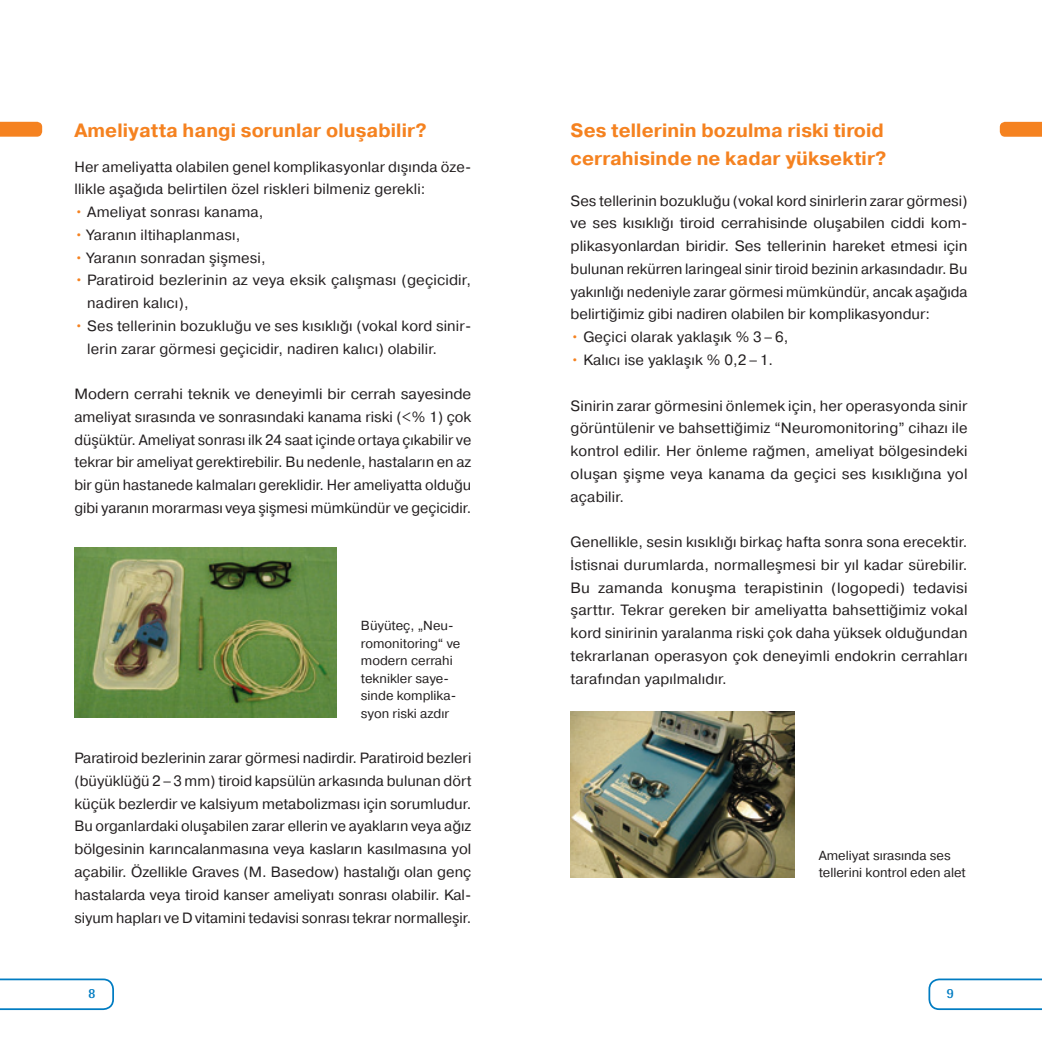
<style>
.page{position:relative;width:1042px;height:1042px;background:#fff}
.page>*{position:absolute;margin:0;border:0;box-sizing:border-box;transform-origin:0 0}
.t1{font:19.25px/28px "Pragmatica Bold T";letter-spacing:.005em;color:#f58220}
.t2{font:14.88px/22.8px "Pragmatica Book T";letter-spacing:.01em;color:#231f20;text-align:justify}
.t3{font:700 14px "Rotis Semi Sans";color:#007cc2}
.t4{font:13.12px/17.5px "Pragmatica Book T";color:#231f20}
.s1{color:#f58220}
</style>
<div class="page">
<svg style="left:0;top:978px;width:114px;height:32px"></svg>
<svg style="left:928px;top:978px;width:114px;height:32px"></svg>
<img style="left:570px;top:712px;width:224px;height:165px">
<svg style="left:1000px;top:122px;width:42px;height:15px"></svg>
<img style="left:74px;top:547px;width:262px;height:171px">
<svg style="left:0;top:122px;width:42px;height:15px"></svg>
<p class="t1" style="left:74px;top:116px;width:354px">Ameliyatta hangi sorunlar oluşabilir?</p>
<p class="t2" style="left:74px;top:155px;width:398px">Her ameliyatta olabilen genel komplikasyonlar dışında öze&shy;llikle aşağıda belirtilen özel riskleri bilmeniz gerekli:</p>
<p class="t2" style="left:74px;top:201px;width:191px"><span class="s1">•</span> Ameliyat sonrası kanama,</p>
<p class="t2" style="left:74px;top:223px;width:167px"><span class="s1">•</span> Yaranın iltihaplanması,</p>
<p class="t2" style="left:74px;top:246px;width:193px"><span class="s1">•</span> Yaranın sonradan şişmesi,</p>
<p class="t2" style="left:87px;top:269px;width:385px;text-indent:-13px"><span class="s1">•</span> Paratiroid bezlerinin az veya eksik çalışması (geçicidir, nadiren kalıcı),</p>
<p class="t2" style="left:87px;top:314px;width:386px;text-indent:-13px"><span class="s1">•</span> Ses tellerinin bozukluğu ve ses kısıklığı (vokal kord sinir&shy;lerin zarar görmesi geçicidir, nadiren kalıcı) olabilir.</p>
<p class="t2" style="left:74px;top:383px;width:398px">Modern cerrahi teknik ve deneyimli bir cerrah sayesinde ameliyat sırasında ve sonrasındaki kanama riski (&lt;% 1) çok düşüktür. Ameliyat sonrası ilk 24 saat içinde ortaya çıkabilir ve tekrar bir ameliyat gerektirebilir. Bu nedenle, hastaların en az bir gün hastanede kalmaları gereklidir. Her ameliyatta olduğu gibi yaranın morarması veya şişmesi mümkündür ve geçicidir.</p>
<p class="t4" style="left:361px;top:617px;width:101px">Büyüteç, „Neu&shy;romonitoring“ ve modern cerrahi teknikler saye&shy;sinde komplika&shy;syon riski azdır</p>
<p class="t2" style="left:74px;top:747px;width:398px">Paratiroid bezlerinin zarar görmesi nadirdir. Paratiroid bezleri (büyüklüğü 2–3 mm) tiroid kapsülün arkasında bulunan dört küçük bezlerdir ve kalsiyum metabolizması için sorumludur.<br>Bu organlardaki oluşabilen zarar ellerin ve ayakların veya ağız bölgesinin karıncalanmasına veya kasların kasılmasına yol açabilir. Özellikle Graves (M. Basedow) hastalığı olan genç hastalarda veya tiroid kanser ameliyatı sonrası olabilir. Kal&shy;siyum hapları ve D vitamini tedavisi sonrası tekrar normalleşir.</p>
<p class="t1" style="left:570px;top:116px;width:317px">Ses tellerinin bozulma riski tiroid cerrahisinde ne kadar yüksektir?</p>
<p class="t2" style="left:570px;top:189px;width:398px">Ses tellerinin bozukluğu (vokal kord sinirlerin zarar görmesi) ve ses kısıklığı tiroid cerrahisinde oluşabilen ciddi kom&shy;plikasyonlardan biridir. Ses tellerinin hareket etmesi için bulunan rekürren laringeal sinir tiroid bezinin arkasındadır. Bu yakınlığı nedeniyle zarar görmesi mümkündür, ancak aşağıda belirtiğimiz gibi nadiren olabilen bir komplikasyondur:</p>
<p class="t2" style="left:570px;top:326px;width:219px"><span class="s1">•</span> Geçici olarak yaklaşık % 3–6,</p>
<p class="t2" style="left:570px;top:348px;width:204px"><span class="s1">•</span> Kalıcı ise yaklaşık % 0,2–1.</p>
<p class="t2" style="left:570px;top:394px;width:398px">Sinirin zarar görmesini önlemek için, her operasyonda sinir görüntülenir ve bahsettiğimiz “Neuromonitoring” cihazı ile kontrol edilir. Her önleme rağmen, ameliyat bölgesindeki oluşan şişme veya kanama da geçici ses kısıklığına yol açabilir.</p>
<p class="t2" style="left:570px;top:530px;width:398px">Genellikle, sesin kısıklığı birkaç hafta sonra sona erecektir.<br>İstisnai durumlarda, normalleşmesi bir yıl kadar sürebilir.<br>Bu zamanda konuşma terapistinin (logopedi) tedavisi şarttır. Tekrar gereken bir ameliyatta bahsettiğimiz vokal kord sinirinin yaralanma riski çok daha yüksek olduğundan tekrarlanan operasyon çok deneyimli endokrin cerrahları tarafından yapılmalıdır.</p>
<p class="t4" style="left:819px;top:846px;width:149px">Ameliyat sırasında ses tellerini kontrol eden alet</p>
<p class="t3" style="left:88px;top:984px;width:9px">8</p>
<p class="t3" style="left:946px;top:984px;width:9px">9</p>
</div>
